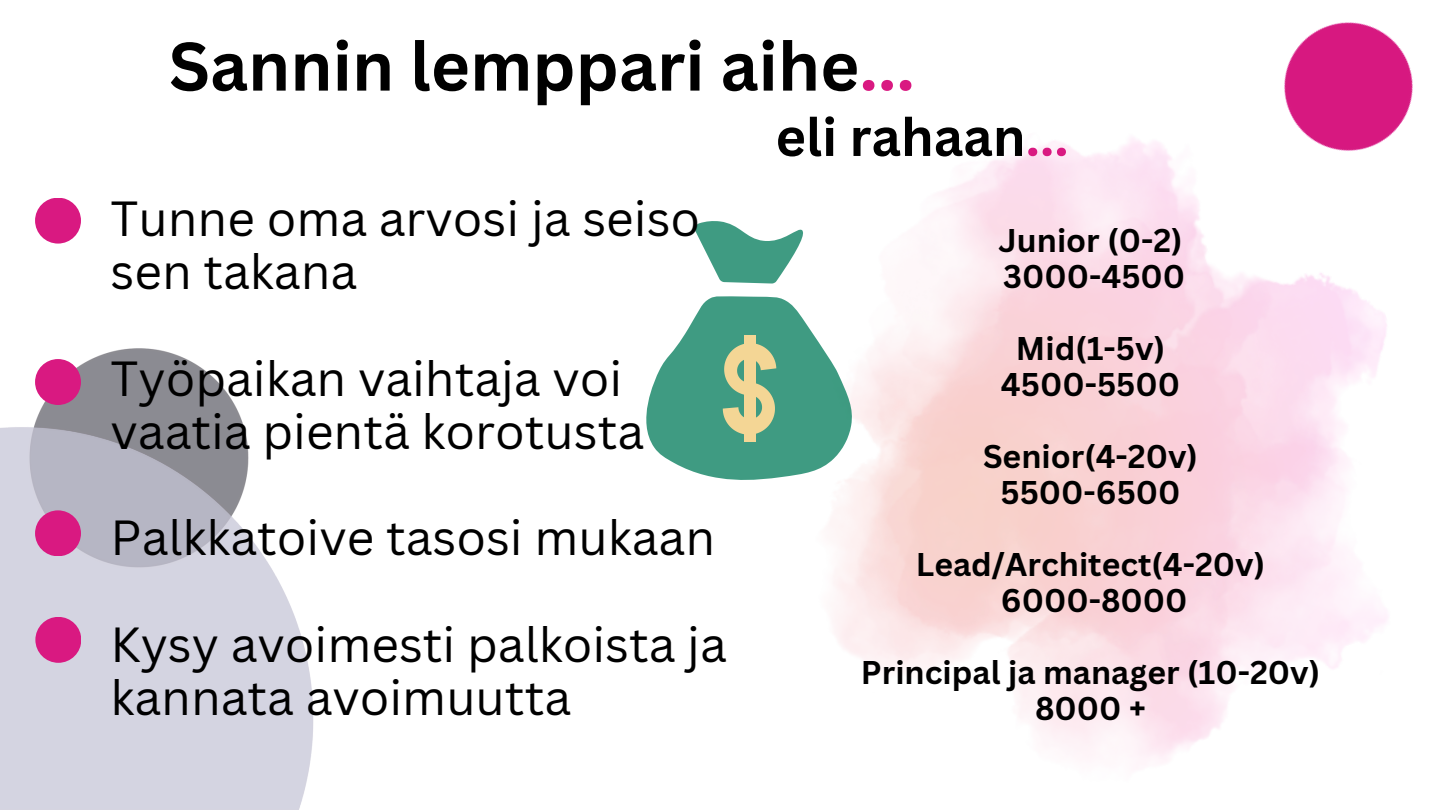
<style>
.page{position:relative;width:1440px;height:810px;background:#fff}
.page>*{position:absolute;margin:0;border:0;box-sizing:border-box;transform-origin:0 0}
.t1{font:700 67px "Canva Sans";color:#000}
.t2{font:700 52px "Canva Sans";color:#000}
.t3{font:48px/53.2px "Canva Sans";color:#000}
.t4{font:700 32px/36px "Canva Sans";color:#000;text-align:center}
.s1{color:#d91981}
</style>
<div class="page">
<img style="left:0;top:348px;width:314px;height:462px">
<img style="left:1300px;top:22px;width:97px;height:23px">
<div style="left:35px;top:198px;width:46px;height:46px;background:#d91981;border-radius:50%"></div>
<div style="left:35px;top:510px;width:46px;height:46px;background:#d91981;border-radius:50%"></div>
<div style="left:35px;top:359px;width:46px;height:46px;background:#d91981;border-radius:50%"></div>
<img style="left:834px;top:45px;width:579px;height:717px">
<div style="left:35px;top:617px;width:46px;height:46px;background:#d91981;border-radius:50%"></div>
<svg style="left:646px;top:296px;width:208px;height:189px"></svg>
<div style="left:744px;top:336px;width:11px;height:106px;background:#f4d695"></div>
<svg style="left:695px;top:221px;width:108px;height:63px"></svg>
<h1 class="t1" style="left:169px;top:19px;width:747px">Sannin lemppari aihe<span class="s1">...</span></h1>
<p class="t3" style="left:111px;top:191px;width:591px">Tunne oma arvosi ja seiso sen takana</p>
<p class="t3" style="left:111px;top:350px;width:535px">Työpaikan vaihtaja voi vaatia pientä korotusta</p>
<p class="t3" style="left:111px;top:510px;width:606px">Palkkatoive tasosi mukaan</p>
<p class="t3" style="left:111px;top:617px;width:618px">Kysy avoimesti palkoista ja kannata avoimuutta</p>
<p class="t2" style="left:776px;top:100px;width:295px">eli rahaan<span class="s1">...</span></p>
<p class="t4" style="left:998px;top:221px;width:188px;text-align:left">Junior (0-2)<br>3000-4500</p>
<p class="t4" style="left:1001px;top:329px;width:181px">Mid(1-5v)<br>4500-5500</p>
<p class="t4" style="left:983px;top:437px;width:216px">Senior(4-20v)<br>5500-6500</p>
<p class="t4" style="left:916px;top:545px;width:351px">Lead/Architect(4-20v)<br>6000-8000</p>
<p class="t4" style="left:861px;top:653px;width:461px">Principal ja manager (10-20v)<br>8000 +</p>
</div>
